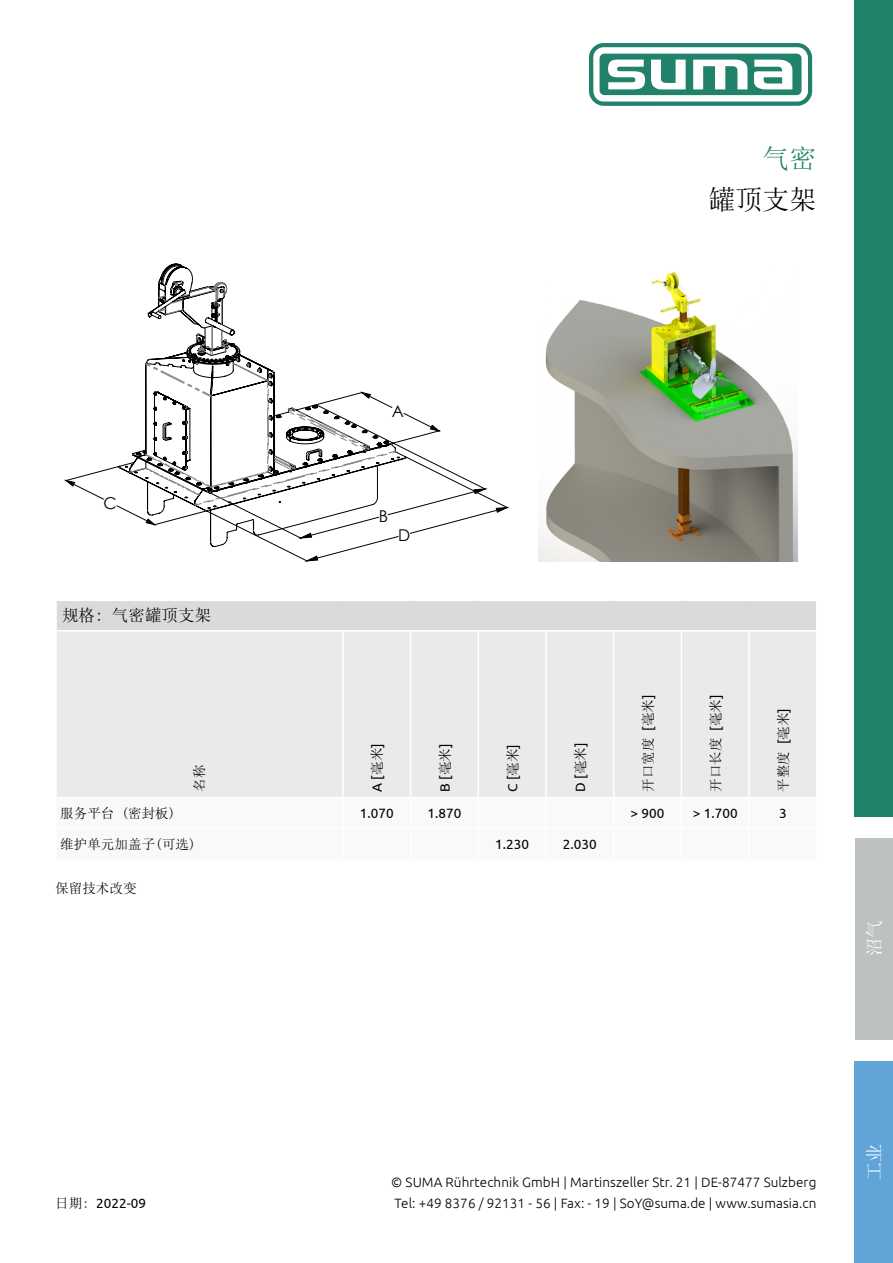
<style>
.page{position:relative;width:893px;height:1263px;background:#fff}
.page>*{position:absolute;margin:0;border:0;box-sizing:border-box;transform-origin:0 0}
.t1{font:27px "N Sim Sun";color:#000}
.t2{font:27px "N Sim Sun";color:#21816a}
.t3{font:18px "N Sim Sun";color:#fff}
.t4{font:16.5px "N Sim Sun";letter-spacing:.005em;color:#000}
.t5{font:16.35px "Century Gothic";color:#000}
.t6{font:300 13.5px "Ubuntu";letter-spacing:.005em;color:#000}
.t7{font:13.5px "Ubuntu";letter-spacing:.005em;color:#000}
.t8{font:13.5px "Sim Sun";letter-spacing:.005em;color:#000}
.s1{font-family:"Sim Sun"}
.s2{font-family:"Ubuntu"}
</style>
<div class="page">
<div style="left:855px;top:0;width:38px;height:816px;background:#21816a"></div>
<div style="left:855px;top:1061px;width:38px;height:202px;background:#61a4d7"></div>
<div style="left:855px;top:838px;width:38px;height:202px;background:#bec1c2"></div>
<svg style="left:589px;top:43px;width:223px;height:63px"></svg>
<svg style="left:66px;top:414px;width:441px;height:147px"></svg>
<svg style="left:118px;top:263px;width:289px;height:284px"></svg>
<svg style="left:129px;top:275px;width:267px;height:236px"></svg>
<img style="left:539px;top:272px;width:258px;height:289px">
<div style="left:56px;top:600px;width:761px;height:31px;background:#d9dadb"></div>
<div style="left:57px;top:631px;width:759px;height:166px;background:#e9eaea"></div>
<hr style="left:55px;top:600px;width:288px;height:1px;background:#fff">
<hr style="left:55px;top:601px;width:2px;height:29px;background:#fff">
<hr style="left:343px;top:600px;width:68px;height:1px;background:#fff">
<hr style="left:411px;top:600px;width:67px;height:1px;background:#fff">
<hr style="left:478px;top:600px;width:68px;height:1px;background:#fff">
<hr style="left:546px;top:600px;width:68px;height:1px;background:#fff">
<hr style="left:614px;top:600px;width:67px;height:1px;background:#fff">
<hr style="left:681px;top:600px;width:68px;height:1px;background:#fff">
<hr style="left:749px;top:600px;width:69px;height:1px;background:#fff">
<hr style="left:816px;top:601px;width:2px;height:29px;background:#fff">
<hr style="left:55px;top:630px;width:288px;height:1px;background:#fff">
<hr style="left:343px;top:630px;width:68px;height:1px;background:#fff">
<hr style="left:342px;top:631px;width:2px;height:166px;background:#fff">
<hr style="left:411px;top:630px;width:67px;height:1px;background:#fff">
<hr style="left:410px;top:631px;width:1px;height:166px;background:#fff">
<hr style="left:478px;top:630px;width:68px;height:1px;background:#fff">
<hr style="left:477px;top:631px;width:2px;height:166px;background:#fff">
<hr style="left:546px;top:630px;width:68px;height:1px;background:#fff">
<hr style="left:545px;top:631px;width:2px;height:166px;background:#fff">
<hr style="left:614px;top:630px;width:67px;height:1px;background:#fff">
<hr style="left:613px;top:631px;width:1px;height:166px;background:#fff">
<hr style="left:681px;top:630px;width:68px;height:1px;background:#fff">
<hr style="left:681px;top:631px;width:1px;height:166px;background:#fff">
<hr style="left:749px;top:630px;width:69px;height:1px;background:#fff">
<hr style="left:748px;top:631px;width:2px;height:166px;background:#fff">
<h1 class="t2" style="left:762px;top:145px;width:55px">气密</h1>
<h1 class="t1" style="left:708px;top:186px;width:109px">罐顶支架</h1>
<p class="t5" style="left:104px;top:491px;width:15px">C</p>
<p class="t4" style="left:62px;top:607px;width:151px">规格: 气密罐顶支架</p>
<p class="t8" style="left:193px;top:792px;width:29px;rotate:-90deg">名称</p>
<p class="t5" style="left:392px;top:399px;width:14px">A</p>
<p class="t5" style="left:379px;top:505px;width:11px">B</p>
<p class="t5" style="left:398px;top:524px;width:14px">D</p>
<p class="t7" style="left:369px;top:792px;width:50px;rotate:-90deg">A [<span class="s1">毫米</span>]</p>
<p class="t7" style="left:437px;top:792px;width:50px;rotate:-90deg">B [<span class="s1">毫米</span>]</p>
<p class="t7" style="left:504px;top:792px;width:49px;rotate:-90deg">C [<span class="s1">毫米</span>]</p>
<p class="t7" style="left:572px;top:792px;width:50px;rotate:-90deg">D [<span class="s1">毫米</span>]</p>
<p class="t8" style="left:641px;top:792px;width:99px;rotate:-90deg">开口宽度 <span class="s2">[</span>毫米<span class="s2">]</span></p>
<p class="t8" style="left:709px;top:792px;width:99px;rotate:-90deg">开口长度 <span class="s2">[</span>毫米<span class="s2">]</span></p>
<p class="t8" style="left:777px;top:792px;width:85px;rotate:-90deg">平整度 <span class="s2">[</span>毫米<span class="s2">]</span></p>
<p class="t8" style="left:60px;top:806px;width:117px">服务平台 (密封板)</p>
<p class="t7" style="left:360px;top:805px;width:36px">1.070</p>
<p class="t7" style="left:427px;top:805px;width:36px">1.870</p>
<p class="t7" style="left:631px;top:805px;width:35px">&gt; 900</p>
<p class="t7" style="left:693px;top:805px;width:46px">&gt; 1.700</p>
<p class="t7" style="left:779px;top:805px;width:9px">3</p>
<p class="t8" style="left:60px;top:837px;width:137px">维护单元加盖子(可选)</p>
<p class="t7" style="left:495px;top:836px;width:36px">1.230</p>
<p class="t7" style="left:563px;top:836px;width:36px">2.030</p>
<p class="t8" style="left:55px;top:881px;width:83px">保留技术改变</p>
<h2 class="t3" style="left:865px;top:956px;width:37px;rotate:-90deg">沼气</h2>
<p class="t6" style="left:391px;top:1174px;width:427px">© SUMA Rührtechnik GmbH | Martinszeller Str. 21 | DE-87477 Sulzberg</p>
<p class="t7" style="left:55px;top:1195px;width:92px"><span class="s1">日期:</span> 2022-09</p>
<p class="t6" style="left:394px;top:1195px;width:424px">Tel: +49 8376 / 92131 - 56 | Fax: - 19 | SoY@suma.de | www.sumasia.cn</p>
<h2 class="t3" style="left:865px;top:1180px;width:38px;rotate:-90deg">工业</h2>
</div>
